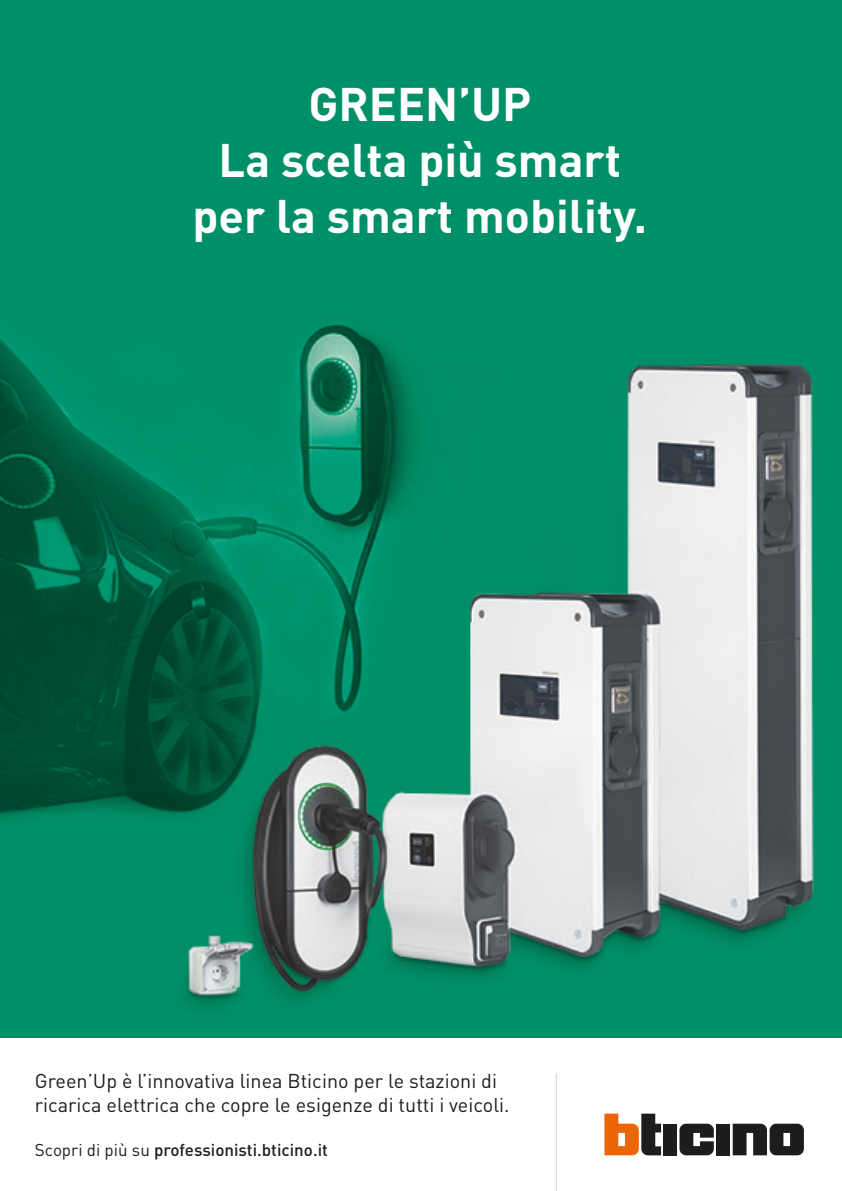
<style>
.page{position:relative;width:842px;height:1191px;background:#fff}
.page>*{position:absolute;margin:0;border:0;box-sizing:border-box;transform-origin:0 0}
.t1{font:700 46.5px/55.8px "DIN Pro";color:#fff;text-align:center}
.t2{font:19.8px/23.8px "DIN Pro";color:#1d1d1b}
.t3{font:500 17px "DIN Pro";color:#1d1d1b}
.s1{font-weight:400}
</style>
<div class="page">
<img style="left:0;top:0;width:842px;height:1038px">
<hr style="left:556px;top:1073px;width:1px;height:118px;background:#020304">
<svg style="left:679px;top:1123px;width:35px;height:32px"></svg>
<div style="left:716px;top:1123px;width:14px;height:32px;background:#1d1d1b"></div>
<div style="left:663px;top:1123px;width:14px;height:32px;background:#1d1d1b"></div>
<svg style="left:733px;top:1123px;width:71px;height:33px;background:#494947"></svg>
<svg style="left:604px;top:1113px;width:57px;height:42px"></svg>
<p class="t1" style="left:193px;top:71px;width:456px">GREEN’UP<br>La scelta più smart per la smart mobility.</p>
<p class="t2" style="left:35px;top:1066px;width:476px">Green’Up è l’innovativa linea Bticino per le stazioni di ricarica elettrica che copre le esigenze di tutti i veicoli.</p>
<p class="t3" style="left:35px;top:1135px;width:295px"><span class="s1">Scopri di più su</span> professionisti.bticino.it</p>
</div>
